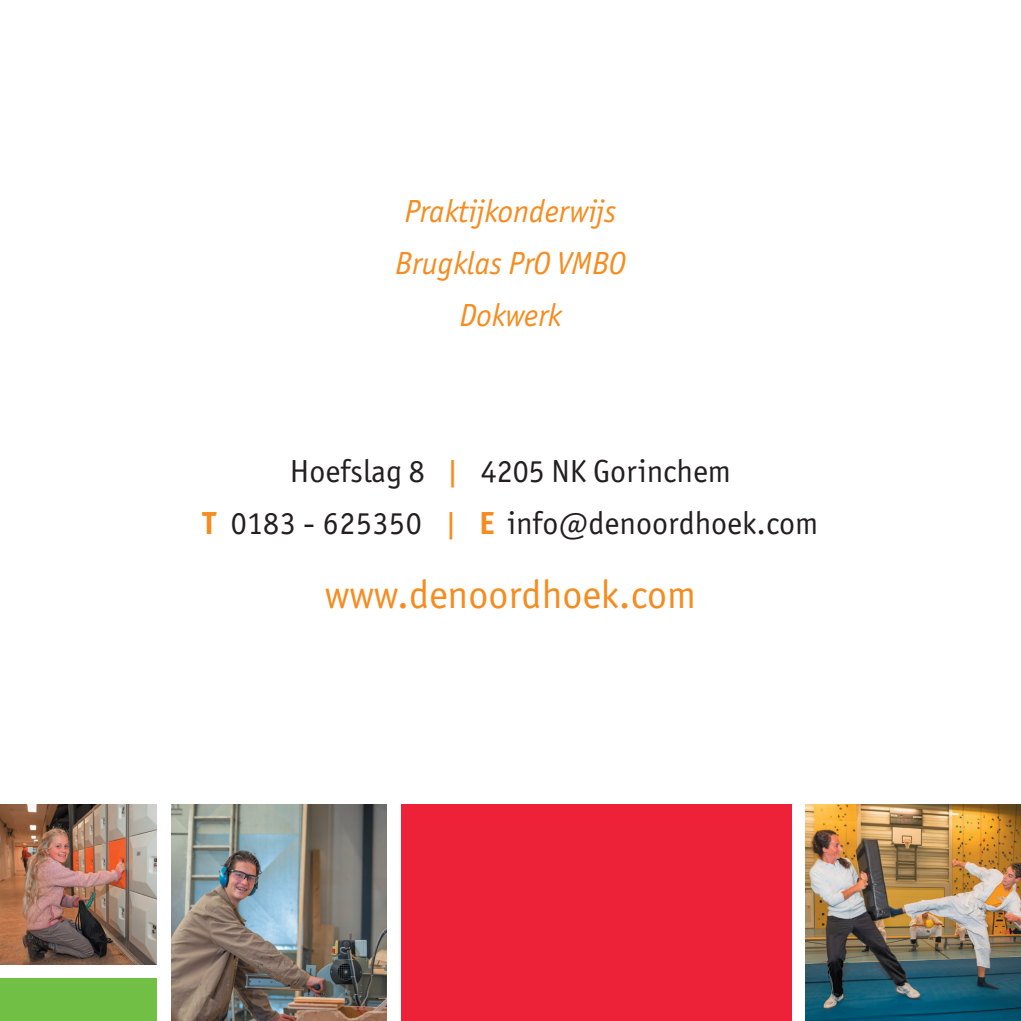
<style>
.page{position:relative;width:1021px;height:1021px;background:#fff}
.page>*{position:absolute;margin:0;border:0;box-sizing:border-box;transform-origin:0 0}
.t1{font:40px "Officina San ITC";color:#f68c1f}
.t2{font:32px "Officina San ITC";color:#231f20}
.t3{font:italic 32px "Officina San ITC";color:#f68c1f}
.s1{color:#f68c1f}
.s2{font-weight:700;color:#f68c1f}
</style>
<div class="page">
<div style="left:0;top:978px;width:157px;height:42px;background:#71bf44"></div>
<img style="left:171px;top:805px;width:215px;height:215px">
<div style="left:401px;top:805px;width:390px;height:215px;background:#ed2137"></div>
<img style="left:805px;top:805px;width:215px;height:215px">
<img style="left:0;top:805px;width:157px;height:159px">
<p class="t3" style="left:404px;top:193px;width:213px">Praktijkonderwijs</p>
<p class="t3" style="left:395px;top:245px;width:232px">Brugklas PrO VMBO</p>
<p class="t3" style="left:459px;top:297px;width:104px">Dokwerk</p>
<p class="t2" style="left:290px;top:452px;width:442px">Hoefslag 8 <span class="s1">|</span> 4205 NK Gorinchem</p>
<p class="t2" style="left:203px;top:504px;width:617px"><span class="s2">T</span> 0183 - 625350 <span class="s1">|</span> <span class="s2">E</span> info@denoordhoek.com</p>
<p class="t1" style="left:325px;top:571px;width:372px">www.denoordhoek.com</p>
</div>
